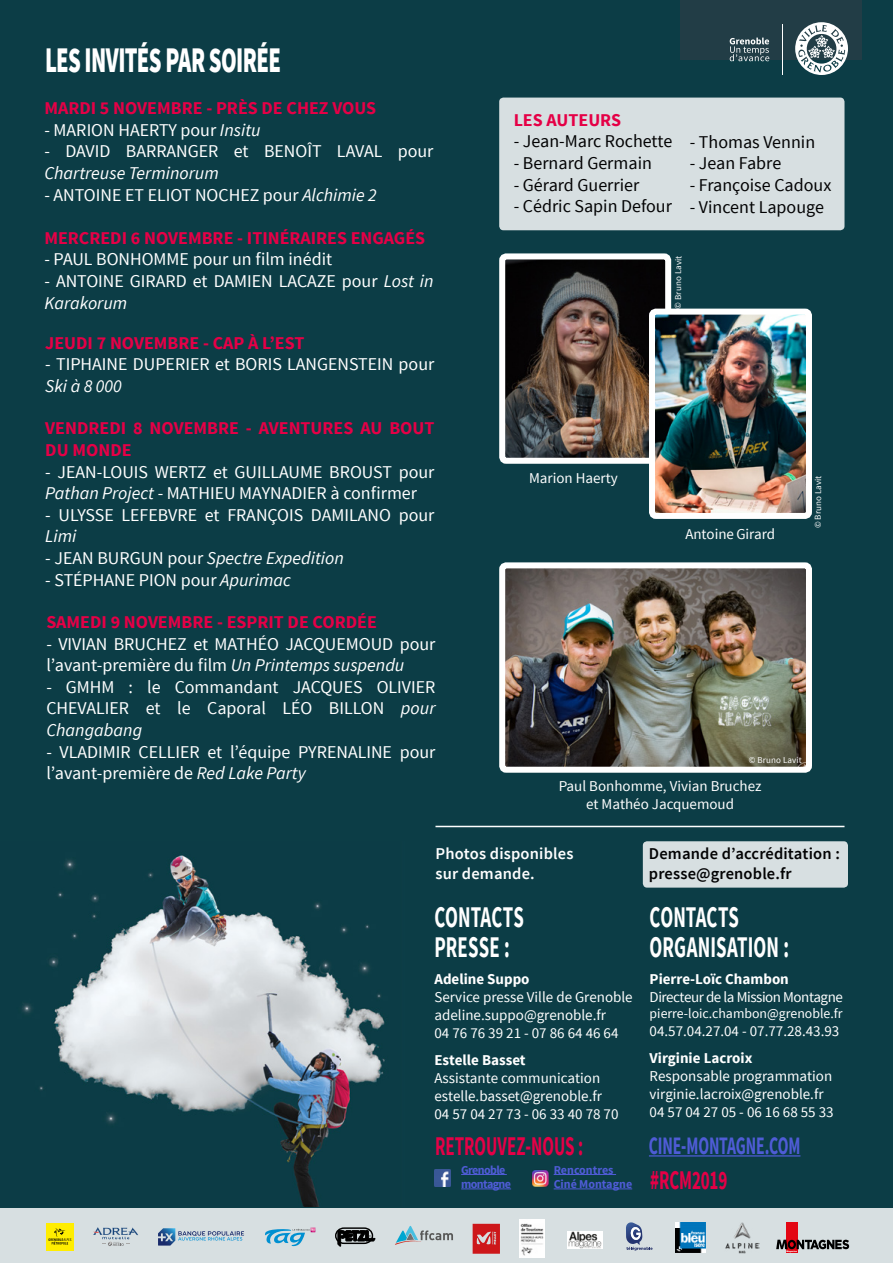
<style>
.page{position:relative;width:893px;height:1263px;background:#0c3d46}
.page>*{position:absolute;margin:0;border:0;box-sizing:border-box;transform-origin:0 0}
.t1{font:900 36px "Source Sans Pro";letter-spacing:-.03em;color:#fff;scale:.63 1}
.t2{font:700 30px/30px "Source Sans Pro";letter-spacing:.005em;color:#fff;scale:.63 1}
.t3{font:700 27px "Source Sans Pro";letter-spacing:-.005em;color:#e50046;scale:.63 1}
.t4{font:700 25.05px "Source Sans Pro";letter-spacing:-.01em;color:#4f5cd6;scale:.63 1}
.t5{font:18px/21.6px "Source Sans Pro";color:#fff}
.t6{font:700 18px/21.6px "Source Sans Pro";color:#e50046}
.t7{font:18px "Source Sans Pro";color:#020203}
.t8{font:italic 18px "Source Sans Pro";color:#fff}
.t9{font:600 16.5px/19.8px "Source Sans Pro";letter-spacing:.01em;color:#020203}
.t10{font:600 16.5px/19.8px "Source Sans Pro";letter-spacing:.01em;color:#fff}
.t11{font:15px/18px "Source Sans Pro";color:#fff}
.t12{font:700 15px "Source Sans Pro";color:#fff}
.t13{font:15px "Source Sans Pro";letter-spacing:-.03em;color:#fff}
.t14{font:13.8px "Source Sans Pro";color:#fff}
.t15{font:700 12px/14.4px "Source Sans Pro";letter-spacing:-.01em;color:#4f5cd6}
.t16{font:700 12px/14.4px "Source Sans Pro";letter-spacing:-.05em;color:#4f5cd6}
.t17{font:9px "Source Sans Pro";color:#fff}
.t18{font:900 2.1px "Helvetica";color:#fff}
.s1{font-style:italic}
.s2{font-style:normal}
</style>
<div class="page">
<div style="left:0;top:1208px;width:893px;height:54px;background:#d7dfe1"></div>
<div style="left:680px;top:0;width:181px;height:59px;background:#223d46"></div>
<hr style="left:783px;top:24px;width:1px;height:50px;background:#fff">
<svg style="left:795px;top:22px;width:53px;height:53px"></svg>
<svg style="left:730px;top:38px;width:39px;height:23px"></svg>
<hr style="left:435px;top:826px;width:409px;height:1px;background:#fff">
<hr style="left:649px;top:1155px;width:151px;height:1px;background:#4f5cd6">
<img style="left:434px;top:1170px;width:17px;height:16px">
<img style="left:531px;top:1170px;width:17px;height:17px">
<hr style="left:461px;top:1174px;width:46px;height:1px;background:#4f5cd6">
<hr style="left:461px;top:1188px;width:50px;height:1px;background:#4f5cd6">
<hr style="left:554px;top:1174px;width:62px;height:1px;background:#4f5cd6">
<hr style="left:554px;top:1188px;width:78px;height:1px;background:#4f5cd6">
<img style="left:676px;top:1223px;width:29px;height:30px">
<svg style="left:626px;top:1222px;width:27px;height:28px"></svg>
<img style="left:725px;top:1223px;width:35px;height:30px">
<div style="left:786px;top:1222px;width:12px;height:30px;background:#e30613"></div>
<svg style="left:776px;top:1240px;width:73px;height:9px"></svg>
<img style="left:567px;top:1232px;width:35px;height:16px">
<svg style="left:473px;top:1224px;width:27px;height:30px"></svg>
<div style="left:46px;top:1223px;width:28px;height:27px;background:#ffed00"></div>
<svg style="left:48px;top:1228px;width:24px;height:17px"></svg>
<svg style="left:335px;top:1227px;width:41px;height:20px"></svg>
<svg style="left:158px;top:1228px;width:86px;height:17px"></svg>
<svg style="left:265px;top:1227px;width:50px;height:19px"></svg>
<svg style="left:395px;top:1226px;width:58px;height:19px"></svg>
<img style="left:520px;top:1219px;width:25px;height:38px">
<svg style="left:93px;top:1227px;width:45px;height:19px"></svg>
<img style="left:0;top:841px;width:405px;height:366px">
<div style="left:499px;top:98px;width:345px;height:132px;background:#d7dfe1;border-radius:4px"></div>
<img style="left:506px;top:260px;width:158px;height:197px">
<div style="left:499px;top:253px;width:172px;height:211px;border:6px solid #fff;border-radius:4px"></div>
<img style="left:656px;top:316px;width:149px;height:196px">
<div style="left:649px;top:309px;width:163px;height:210px;border:6px solid #fff;border-radius:4px"></div>
<img style="left:506px;top:569px;width:299px;height:197px">
<div style="left:499px;top:562px;width:313px;height:211px;border:6px solid #fff;border-radius:4px"></div>
<div style="left:643px;top:841px;width:205px;height:47px;background:#d7dfe1;border-radius:4px"></div>
<h1 class="t1" style="left:45px;top:37px;width:376px">LES INVITÉS PAR SOIRÉE</h1>
<p class="t6" style="left:44px;top:98px;width:333px">MARDI 5 NOVEMBRE - PRÈS DE CHEZ VOUS</p>
<p class="t5" style="left:44px;top:119px;width:218px">- MARION HAERTY pour <span class="s1">Insitu</span></p>
<p class="t5" style="left:44px;top:141px;width:391px">- DAVID BARRANGER et BENOÎT LAVAL pour</p>
<p class="t8" style="left:44px;top:162px;width:176px">Chartreuse Terminorum</p>
<p class="t5" style="left:44px;top:184px;width:334px">- ANTOINE ET ELIOT NOCHEZ pour <span class="s1">Alchimie 2</span></p>
<p class="t6" style="left:44px;top:228px;width:382px">MERCREDI 6 NOVEMBRE - ITINÉRAIRES ENGAGÉS</p>
<p class="t5" style="left:44px;top:249px;width:289px">- PAUL BONHOMME pour un film inédit</p>
<p class="t5" style="left:44px;top:271px;width:391px">- ANTOINE GIRARD et DAMIEN LACAZE pour <span class="s1">Lost in<br>Karakorum</span></p>
<p class="t6" style="left:45px;top:333px;width:261px">JEUDI 7 NOVEMBRE - CAP À L’EST</p>
<p class="t5" style="left:45px;top:354px;width:391px">- TIPHAINE DUPERIER et BORIS LANGENSTEIN pour</p>
<p class="t8" style="left:45px;top:375px;width:78px">Ski à 8 000</p>
<p class="t6" style="left:45px;top:418px;width:391px">VENDREDI 8 NOVEMBRE - AVENTURES AU BOUT<br>DU MONDE</p>
<p class="t5" style="left:45px;top:461px;width:391px">- JEAN-LOUIS WERTZ et GUILLAUME BROUST pour<br><span class="s1">Pathan Project</span> - MATHIEU MAYNADIER à confirmer</p>
<p class="t5" style="left:45px;top:504px;width:391px">- ULYSSE LEFEBVRE et FRANÇOIS DAMILANO pour</p>
<p class="t8" style="left:45px;top:525px;width:33px">Limi</p>
<p class="t8" style="left:45px;top:547px;width:300px"><span class="s2">- JEAN BURGUN pour</span> Spectre Expedition</p>
<p class="t5" style="left:45px;top:569px;width:247px">- STÉPHANE PION pour <span class="s1">Apurimac</span></p>
<p class="t6" style="left:46px;top:612px;width:332px">SAMEDI 9 NOVEMBRE - ESPRIT DE CORDÉE</p>
<p class="t5" style="left:46px;top:633px;width:391px">- VIVIAN BRUCHEZ et MATHÉO JACQUEMOUD pour l’avant-première du film <span class="s1">Un Printemps suspendu</span></p>
<p class="t5" style="left:46px;top:676px;width:391px;text-align:justify">- GMHM : le Commandant JACQUES OLIVIER CHEVALIER et le Caporal LÉO BILLON <span class="s1">pour Changabang</span></p>
<p class="t5" style="left:46px;top:741px;width:391px">- VLADIMIR CELLIER et l’équipe PYRENALINE pour l’avant-première de <span class="s1">Red Lake Party</span></p>
<p class="t6" style="left:514px;top:110px;width:109px">LES AUTEURS</p>
<p class="t7" style="left:514px;top:130px;width:160px">- Jean-Marc Rochette</p>
<p class="t7" style="left:514px;top:152px;width:140px">- Bernard Germain</p>
<p class="t7" style="left:514px;top:173px;width:127px">- Gérard Guerrier</p>
<p class="t7" style="left:514px;top:195px;width:160px">- Cédric Sapin Defour</p>
<p class="t7" style="left:690px;top:131px;width:127px">- Thomas Vennin</p>
<p class="t7" style="left:690px;top:152px;width:93px">- Jean Fabre</p>
<p class="t7" style="left:690px;top:174px;width:143px">- Françoise Cadoux</p>
<p class="t7" style="left:690px;top:195px;width:136px">- Vincent Lapouge</p>
<p class="t17" style="left:672px;top:308px;width:54px;rotate:-89deg">© Bruno Lavit</p>
<p class="t11" style="left:529px;top:470px;width:90px">Marion Haerty</p>
<p class="t11" style="left:685px;top:525px;width:91px">Antoine Girard</p>
<p class="t17" style="left:812px;top:528px;width:54px;rotate:-89deg">© Bruno Lavit</p>
<p class="t17" style="left:749px;top:755px;width:54px;rotate:-1deg">© Bruno Lavit</p>
<p class="t11" style="left:559px;top:777px;width:204px;text-align:center">Paul Bonhomme, Vivian Bruchez et Mathéo Jacquemoud</p>
<p class="t10" style="left:435px;top:844px;width:139px">Photos disponibles sur demande.</p>
<h2 class="t2" style="left:434px;top:903px;width:144px">CONTACTS<br>PRESSE :</h2>
<p class="t12" style="left:434px;top:969px;width:97px">Adeline Suppo</p>
<p class="t11" style="left:434px;top:988px;width:200px">Service presse Ville de Grenoble adeline.suppo@grenoble.fr<br>04 76 76 39 21 - 07 86 64 46 64</p>
<p class="t12" style="left:434px;top:1050px;width:93px">Estelle Basset</p>
<p class="t11" style="left:434px;top:1069px;width:186px">Assistante communication estelle.basset@grenoble.fr<br>04 57 04 27 73 - 06 33 40 78 70</p>
<p class="t9" style="left:649px;top:844px;width:192px">Demande d’accréditation : presse@grenoble.fr</p>
<h2 class="t2" style="left:650px;top:903px;width:223px">CONTACTS<br>ORGANISATION :</h2>
<p class="t12" style="left:650px;top:969px;width:141px">Pierre-Loïc Chambon</p>
<p class="t13" style="left:650px;top:987px;width:195px">Directeur de la Mission Montagne</p>
<p class="t14" style="left:650px;top:1005px;width:195px">pierre-loic.chambon@grenoble.fr</p>
<p class="t11" style="left:650px;top:1022px;width:191px">04.57.04.27.04 - 07.77.28.43.93</p>
<p class="t12" style="left:650px;top:1048px;width:104px">Virginie Lacroix</p>
<p class="t11" style="left:650px;top:1067px;width:186px">Responsable programmation virginie.lacroix@grenoble.fr<br>04 57 04 27 05 - 06 16 68 55 33</p>
<h3 class="t3" style="left:435px;top:1128px;width:236px">RETROUVEZ-NOUS :</h3>
<h3 class="t4" style="left:649px;top:1130px;width:242px">CINE-MONTAGNE.COM</h3>
<p class="t16" style="left:461px;top:1163px;width:51px">Grenoble montagne</p>
<p class="t15" style="left:554px;top:1163px;width:80px">Rencontres<br>Ciné Montagne</p>
<h3 class="t3" style="left:650px;top:1163px;width:124px">#RCM2019</h3>
<p class="t18" style="left:787px;top:1249px;width:12px">Magazine</p>
</div>
